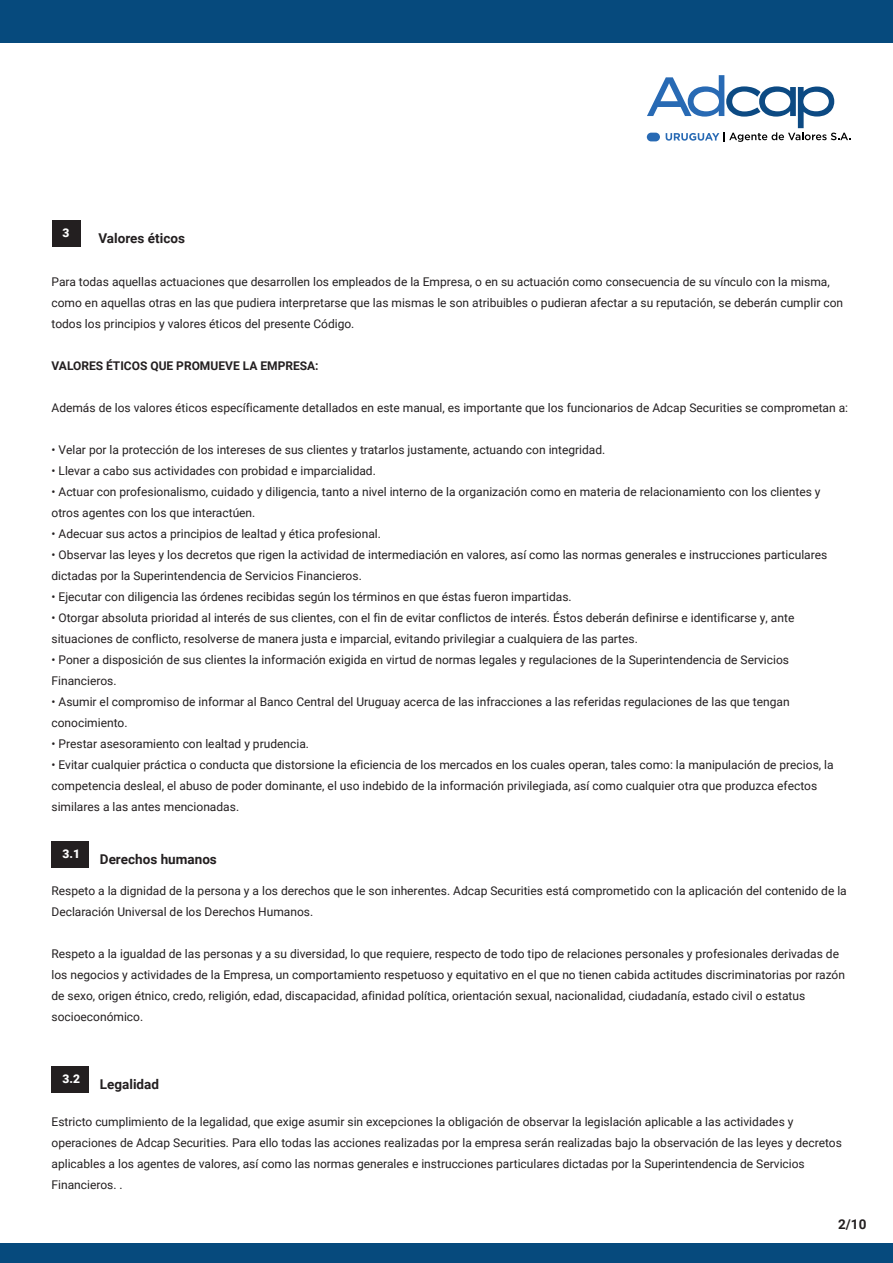
<style>
.page{position:relative;width:893px;height:1263px;background:#fff}
.page>*{position:absolute;margin:0;border:0;box-sizing:border-box;transform-origin:0 0}
.t1{font:700 13.5px "Roboto";color:#231f20}
.t2{font:12px/21px "Roboto";color:#231f20}
.t3{font:700 12px "Roboto";color:#231f20}
.t4{font:900 12px "Roboto";color:#fff}
</style>
<div class="page">
<div style="left:0;top:0;width:893px;height:43px;background:#064a7d"></div>
<div style="left:0;top:1244px;width:893px;height:19px;background:#064a7d"></div>
<svg style="left:647px;top:75px;width:203px;height:67px"></svg>
<div style="left:52px;top:220px;width:29px;height:27px;background:#231f20"></div>
<div style="left:52px;top:841px;width:37px;height:27px;background:#231f20"></div>
<div style="left:52px;top:1066px;width:37px;height:27px;background:#231f20"></div>
<p class="t4" style="left:63px;top:224px;width:8px">3</p>
<p class="t1" style="left:98px;top:228px;width:88px">Valores éticos</p>
<p class="t2" style="left:52px;top:270px;width:793px">Para todas aquellas actuaciones que desarrollen los empleados de la Empresa, o en su actuación como consecuencia de su vínculo con la misma, como en aquellas otras en las que pudiera interpretarse que las mismas le son atribuibles o pudieran afectar a su reputación, se deberán cumplir con todos los principios y valores éticos del presente Código.</p>
<p class="t3" style="left:52px;top:357px;width:269px">VALORES ÉTICOS QUE PROMUEVE LA EMPRESA:</p>
<p class="t2" style="left:52px;top:396px;width:798px">Además de los valores éticos específicamente detallados en este manual, es importante que los funcionarios de Adcap Securities se comprometan a:</p>
<p class="t2" style="left:52px;top:438px;width:555px">• Velar por la protección de los intereses de sus clientes y tratarlos justamente, actuando con integridad.</p>
<p class="t2" style="left:52px;top:459px;width:326px">• Llevar a cabo sus actividades con probidad e imparcialidad.</p>
<p class="t2" style="left:52px;top:480px;width:770px">• Actuar con profesionalismo, cuidado y diligencia, tanto a nivel interno de la organización como en materia de relacionamiento con los clientes y otros agentes con los que interactúen.</p>
<p class="t2" style="left:52px;top:522px;width:331px">• Adecuar sus actos a principios de lealtad y ética profesional.</p>
<p class="t2" style="left:52px;top:543px;width:777px">• Observar las leyes y los decretos que rigen la actividad de intermediación en valores, así como las normas generales e instrucciones particulares dictadas por la Superintendencia de Servicios Financieros.</p>
<p class="t2" style="left:52px;top:585px;width:522px">• Ejecutar con diligencia las órdenes recibidas según los términos en que éstas fueron impartidas.</p>
<p class="t2" style="left:52px;top:606px;width:744px">• Otorgar absoluta prioridad al interés de sus clientes, con el fin de evitar conflictos de interés. Éstos deberán definirse e identificarse y, ante situaciones de conflicto, resolverse de manera justa e imparcial, evitando privilegiar a cualquiera de las partes.</p>
<p class="t2" style="left:52px;top:648px;width:739px">• Poner a disposición de sus clientes la información exigida en virtud de normas legales y regulaciones de la Superintendencia de Servicios<br>Financieros.</p>
<p class="t2" style="left:52px;top:690px;width:740px">• Asumir el compromiso de informar al Banco Central del Uruguay acerca de las infracciones a las referidas regulaciones de las que tengan conocimiento.</p>
<p class="t2" style="left:52px;top:732px;width:259px">• Prestar asesoramiento con lealtad y prudencia.</p>
<p class="t2" style="left:52px;top:753px;width:784px">• Evitar cualquier práctica o conducta que distorsione la eficiencia de los mercados en los cuales operan, tales como: la manipulación de precios, la competencia desleal, el abuso de poder dominante, el uso indebido de la información privilegiada, así como cualquier otra que produzca efectos similares a las antes mencionadas.</p>
<p class="t4" style="left:63px;top:845px;width:19px">3.1</p>
<p class="t1" style="left:100px;top:849px;width:119px">Derechos humanos</p>
<p class="t2" style="left:52px;top:879px;width:797px">Respeto a la dignidad de la persona y a los derechos que le son inherentes. Adcap Securities está comprometido con la aplicación del contenido de la<br>Declaración Universal de los Derechos Humanos.</p>
<p class="t2" style="left:52px;top:942px;width:795px">Respeto a la igualdad de las personas y a su diversidad, lo que requiere, respecto de todo tipo de relaciones personales y profesionales derivadas de los negocios y actividades de la Empresa, un comportamiento respetuoso y equitativo en el que no tienen cabida actitudes discriminatorias por razón de sexo, origen étnico, credo, religión, edad, discapacidad, afinidad política, orientación sexual, nacionalidad, ciudadanía, estado civil o estatus socioeconómico.</p>
<p class="t4" style="left:63px;top:1070px;width:19px">3.2</p>
<p class="t1" style="left:100px;top:1074px;width:61px">Legalidad</p>
<p class="t2" style="left:52px;top:1110px;width:792px">Estricto cumplimiento de la legalidad, que exige asumir sin excepciones la obligación de observar la legislación aplicable a las actividades y operaciones de Adcap Securities. Para ello todas las acciones realizadas por la empresa serán realizadas bajo la observación de las leyes y decretos aplicables a los agentes de valores, así como las normas generales e instrucciones particulares dictadas por la Superintendencia de Servicios Financieros. .</p>
<p class="t1" style="left:838px;top:1215px;width:30px">2/10</p>
</div>
